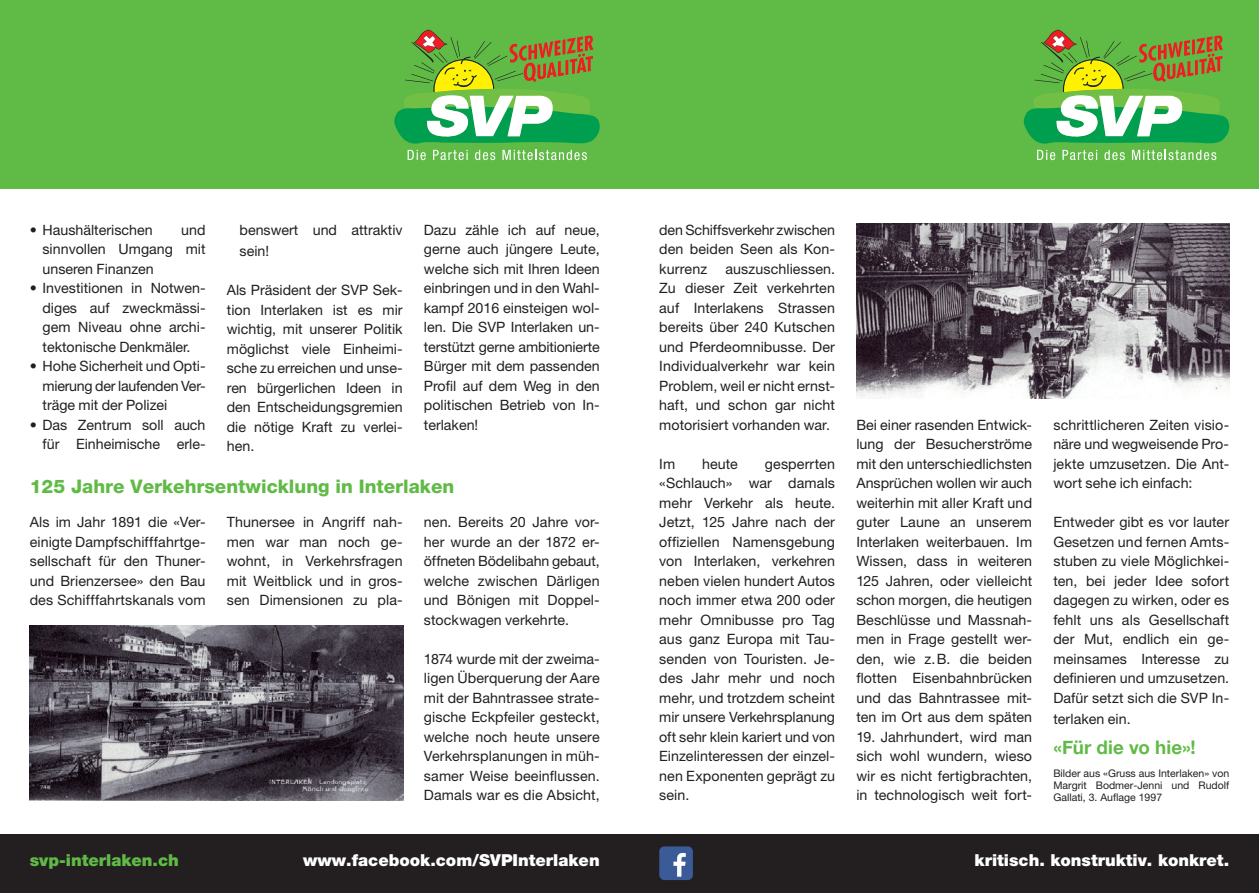
<style>
.page{position:relative;width:1259px;height:893px;background:#fff}
.page>*{position:absolute;margin:0;border:0;box-sizing:border-box;transform-origin:0 0}
.t1{font:800 18.75px "Helvetica Neue";color:#60bb46}
.t2{font:700 18.75px "Helvetica Neue";letter-spacing:.005em;color:#60bb46}
.t3{font:900 16.5px "Helvetica Neue";color:#fff}
.t4{font:900 16.5px "Helvetica Neue";color:#60bb46}
.gt{font:14.25px/19.5px "Helvetica Neue";letter-spacing:.005em;color:#231f20;text-align:justify}
.gt_einzug{font:14.25px/19.5px "Helvetica Neue";color:#231f20;text-align:justify}
.t5{font:10.5px/12px "Helvetica Neue";color:#231f20;text-align:justify}
</style>
<div class="page">
<div style="left:0;top:0;width:1259px;height:189px;background:#60bb46"></div>
<div style="left:0;top:835px;width:1259px;height:58px;background:#231f20"></div>
<svg style="left:394px;top:30px;width:206px;height:130px"></svg>
<svg style="left:1023px;top:30px;width:206px;height:130px"></svg>
<img style="left:30px;top:625px;width:373px;height:175px">
<img style="left:856px;top:223px;width:373px;height:175px">
<div style="left:659px;top:846px;width:34px;height:34px;background:#3a5a98;border-radius:5px"></div>
<svg style="left:673px;top:853px;width:13px;height:24px"></svg>
<p class="gt_einzug" style="left:30px;top:219px;width:124px">• Haushälterischen</p>
<p class="gt_einzug" style="left:43px;top:219px;width:164px;text-indent:139px">und sinnvollen Umgang mit unseren Finanzen</p>
<p class="gt_einzug" style="left:43px;top:278px;width:164px;text-indent:-13px">• Investitionen in Notwen&shy;diges auf zweckmässi&shy;gem Niveau ohne archi&shy;tektonische Denkmäler.</p>
<p class="gt_einzug" style="left:43px;top:356px;width:164px;text-indent:-13px">• Hohe Sicherheit und Opti&shy;mierung der laufenden Ver&shy;träge mit der Polizei</p>
<p class="gt_einzug" style="left:30px;top:414px;width:177px;text-align:right">• Das Zentrum soll auch für Einheimische erle-</p>
<p class="gt_einzug" style="left:240px;top:218px;width:165px;line-height:21.6px">benswert und attraktiv sein!</p>
<p class="gt" style="left:227px;top:280px;width:177px">Als Präsident der SVP Sek&shy;tion Interlaken ist es mir wichtig, mit unserer Politik möglichst viele Einheimi&shy;sche zu erreichen und unse&shy;ren bürgerlichen Ideen in den Entscheidungsgremien die nötige Kraft zu verlei&shy;hen.</p>
<p class="gt" style="left:424px;top:219px;width:177px">Dazu zähle ich auf neue, gerne auch jüngere Leute, welche sich mit Ihren Ideen einbringen und in den Wahl&shy;kampf 2016 einsteigen wol&shy;len. Die SVP Interlaken un&shy;terstützt gerne ambitionierte Bürger mit dem passenden Profil auf dem Weg in den politischen Betrieb von In&shy;terlaken!</p>
<p class="t1" style="left:30px;top:475px;width:426px">125 Jahre Verkehrsentwicklung in Interlaken</p>
<p class="gt" style="left:227px;top:512px;width:177px">Thunersee in Angriff nah&shy;men war man noch ge&shy;wohnt, in Verkehrsfragen mit Weitblick und in gros&shy;sen Dimensionen zu pla-</p>
<p class="gt" style="left:30px;top:512px;width:177px">Als im Jahr 1891 die «Ver&shy;einigte Dampfschifffahrtge&shy;sellschaft für den Thuner&shy;und Brienzersee» den Bau des Schifffahrtskanals vom</p>
<p class="gt" style="left:424px;top:512px;width:177px">nen. Bereits 20 Jahre vor&shy;her wurde an der 1872 er&shy;öffneten Bödelibahn gebaut, welche zwischen Därligen und Bönigen mit Doppel&shy;stockwagen verkehrte.</p>
<p class="gt" style="left:424px;top:648px;width:177px">1874 wurde mit der zweima&shy;ligen Überquerung der Aare mit der Bahntrassee strate&shy;gische Eckpfeiler gesteckt, welche noch heute unsere Verkehrsplanungen in müh&shy;samer Weise beeinflussen.<br>Damals war es die Absicht,</p>
<p class="gt" style="left:659px;top:219px;width:177px">den Schiffsverkehr zwischen den beiden Seen als Kon&shy;kurrenz</p>
<p class="gt" style="left:659px;top:258px;width:177px;text-indent:66px">auszuschliessen.<br>Zu dieser Zeit verkehrten auf Interlakens Strassen bereits über 240 Kutschen und Pferdeomnibusse. Der Individualverkehr war kein Problem, weil er nicht ernst&shy;haft, und schon gar nicht motorisiert vorhanden war.</p>
<p class="gt" style="left:659px;top:453px;width:17px">Im</p>
<p class="gt" style="left:702px;top:453px;width:37px">heute</p>
<p class="gt" style="left:659px;top:453px;width:177px;text-indent:106px">gesperrten «Schlauch» war damals mehr Verkehr als heute.<br>Jetzt, 125 Jahre nach der offiziellen Namensgebung von Interlaken, verkehren neben vielen hundert Autos noch immer etwa 200 oder mehr Omnibusse pro Tag aus ganz Europa mit Tau&shy;senden von Touristen. Je&shy;des Jahr mehr und noch mehr, und trotzdem scheint mir unsere Verkehrsplanung oft sehr klein kariert und von Einzelinteressen der einzel&shy;nen Exponenten geprägt zu sein.</p>
<p class="gt" style="left:856px;top:414px;width:177px">Bei einer rasenden Entwick&shy;lung der Besucherströme mit den unterschiedlichsten Ansprüchen wollen wir auch weiterhin mit aller Kraft und guter Laune an unserem Interlaken weiterbauen. Im Wissen, dass in weiteren 125 Jahren, oder vielleicht schon morgen, die heutigen Beschlüsse und Massnah&shy;men in Frage gestellt wer&shy;den, wie z.B. die beiden flotten Eisenbahnbrücken und das Bahntrassee mit&shy;ten im Ort aus dem späten</p>
<p class="gt" style="left:856px;top:726px;width:177px">19. Jahrhundert, wird man sich wohl wundern, wieso wir es nicht fertigbrachten, in technologisch weit fort-</p>
<p class="gt" style="left:1053px;top:414px;width:177px">schrittlicheren Zeiten visio&shy;näre und wegweisende Pro&shy;jekte umzusetzen. Die Ant&shy;wort sehe ich einfach:</p>
<p class="gt" style="left:1053px;top:512px;width:177px">Entweder gibt es vor lauter Gesetzen und fernen Amts&shy;stuben zu viele Möglichkei&shy;ten, bei jeder Idee sofort dagegen zu wirken, oder es fehlt uns als Gesellschaft der Mut, endlich ein ge&shy;meinsames Interesse zu definieren und umzusetzen.<br>Dafür setzt sich die SVP In-</p>
<p class="gt" style="left:1053px;top:709px;width:79px">terlaken ein.</p>
<p class="t2" style="left:1053px;top:736px;width:144px">«Für die vo hie»!</p>
<p class="t5" style="left:1053px;top:767px;width:177px">Bilder aus «Gruss aus Interlaken» von Margrit Bodmer-Jenni und Rudolf Gallati, 3. Auflage 1997</p>
<p class="t4" style="left:30px;top:851px;width:151px">svp-interlaken.ch</p>
<p class="t3" style="left:303px;top:851px;width:298px">www.facebook.com/SVPInterlaken</p>
<p class="t3" style="left:974px;top:851px;width:256px">kritisch. konstruktiv. konkret.</p>
</div>
